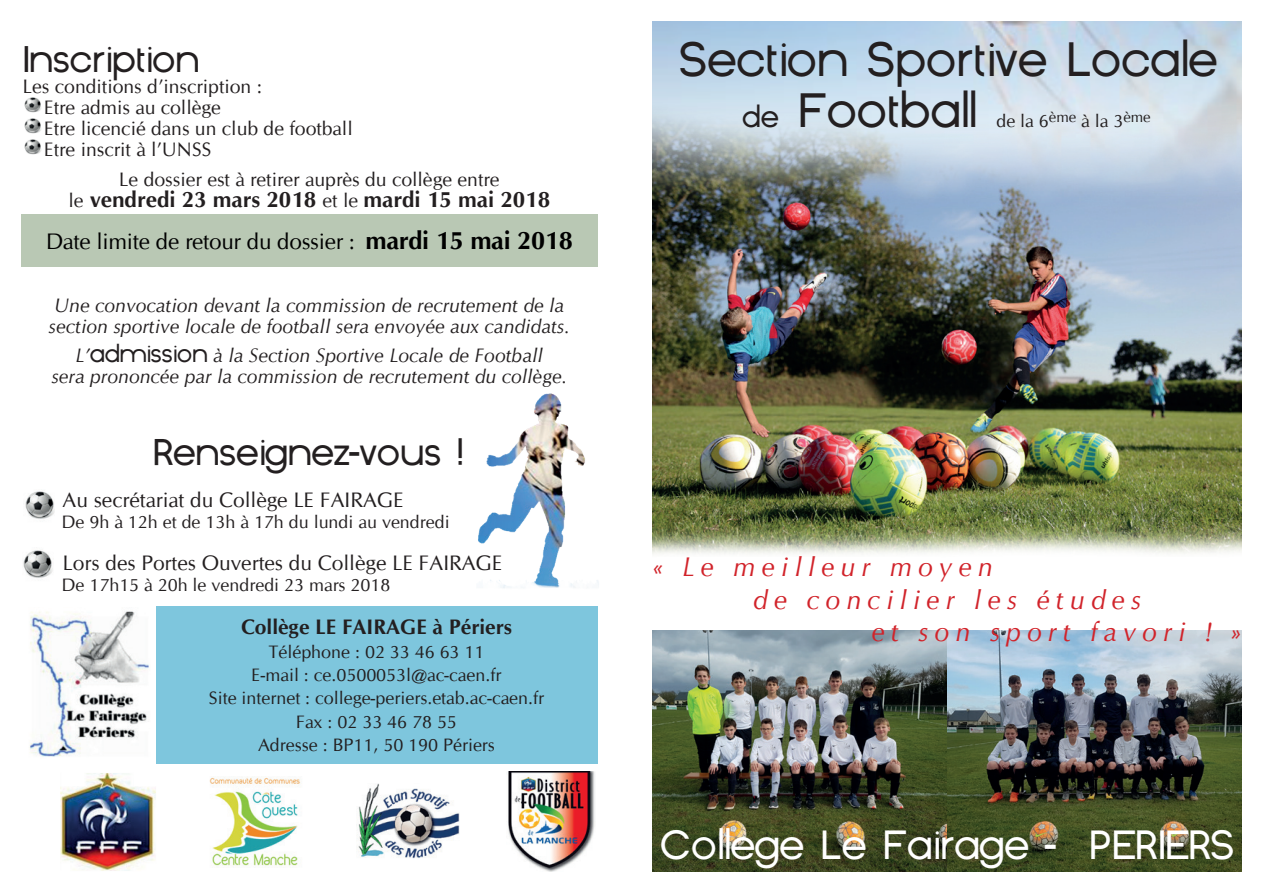
<style>
.page{position:relative;width:1263px;height:893px;background:#fff}
.page>*{position:absolute;margin:0;border:0;box-sizing:border-box;transform-origin:0 0}
.t1{font:39px "Super Rad";color:#231f20}
.t2{font:33px "Super Rad";color:#fff}
.t3{font:30px "Super Rad";color:#231f20}
.t4{font:italic 27px "CG Omega";letter-spacing:.22em;color:#d1232a}
.t5{font:700 22.5px/42px "CG Omega";color:#231f20;text-align:center}
.t6{font:21px "CG Omega";color:#231f20}
.t7{font:700 21px "CG Omega";color:#231f20}
.t8{font:italic 19.5px/21px "CG Omega";color:#231f20}
.t9{font:19.5px/21px "CG Omega";color:#231f20}
.t10{font:18px/23.4px "CG Omega";color:#231f20;text-align:center}
.s1{font-weight:400;font-size:19.5px}
.s2{font-weight:400;color:#000}
.s3{font-size:25.5px;color:#000}
.s4{font-family:"Super Rad";font-style:normal}
.s5{font-family:"Super Rad";font-size:24px}
.s6{font-family:"Super Rad";font-size:39px}
</style>
<div class="page">
<img style="left:946px;top:630px;width:296px;height:242px">
<img style="left:653px;top:630px;width:293px;height:242px">
<div style="left:21px;top:215px;width:576px;height:52px;background:#b9c8b4"></div>
<img style="left:61px;top:773px;width:95px;height:98px">
<img style="left:356px;top:783px;width:104px;height:76px">
<img style="left:23px;top:550px;width:30px;height:28px">
<img style="left:24px;top:118px;width:17px;height:16px">
<img style="left:24px;top:139px;width:17px;height:16px">
<img style="left:25px;top:491px;width:30px;height:28px">
<img style="left:508px;top:771px;width:87px;height:101px">
<img style="left:30px;top:611px;width:119px;height:146px">
<div style="left:156px;top:606px;width:441px;height:158px;background:#7ec6dd"></div>
<img style="left:478px;top:393px;width:121px;height:195px">
<img style="left:24px;top:97px;width:17px;height:16px">
<img style="left:653px;top:94px;width:589px;height:460px">
<img style="left:209px;top:777px;width:92px;height:90px">
<h3 class="t3" style="left:23px;top:44px;width:179px">Inscription</h3>
<p class="t9" style="left:44px;top:76px;width:310px;text-indent:-22px">Les conditions d’inscription :<br>Etre admis au collège<br>Etre licencié dans un club de football<br>Etre inscrit à l’UNSS</p>
<p class="t9" style="left:119px;top:169px;width:382px">Le dossier est à retirer auprès du collège entre</p>
<p class="t5" style="left:46px;top:178px;width:529px"><span class="s1">le</span> vendredi 23 mars 2018 <span class="s1">et le</span> mardi 15 mai 2018<br><span class="s2">Date limite de retour du dossier :</span> <span class="s3">mardi 15 mai 2018</span></p>
<p class="t8" style="left:49px;top:295px;width:523px">Une convocation devant la commission de recrutement de la section sportive locale de football sera envoyée aux candidats.</p>
<p class="t8" style="left:51px;top:345px;width:517px;text-align:center">L’<span class="s4">admission</span> à la Section Sportive Locale de Football<br>sera prononcée par la commission de recrutement du collège.</p>
<h3 class="t3" style="left:154px;top:437px;width:313px">Renseignez-vous !</h3>
<p class="t6" style="left:62px;top:488px;width:343px">Au secrétariat du Collège LE FAIRAGE</p>
<p class="t10" style="left:62px;top:511px;width:390px">De 9h à 12h et de 13h à 17h du lundi au vendredi</p>
<p class="t6" style="left:62px;top:551px;width:442px">Lors des Portes Ouvertes du Collège LE FAIRAGE</p>
<p class="t10" style="left:62px;top:574px;width:330px">De 17h15 à 20h le vendredi 23 mars 2018</p>
<p class="t7" style="left:241px;top:614px;width:272px">Collège LE FAIRAGE à Périers</p>
<p class="t10" style="left:209px;top:640px;width:337px">Téléphone : 02 33 46 63 11<br>E-mail : ce.0500053l@ac-caen.fr<br>Site internet : college-periers.etab.ac-caen.fr<br>Fax : 02 33 46 78 55<br>Adresse : BP11, 50 190 Périers</p>
<h1 class="t1" style="left:680px;top:39px;width:539px">Section Sportive Locale</h1>
<p class="t10" style="left:743px;top:109px;width:410px"><span class="s5">de</span> <span class="s6">Football</span> de la 6<sup>ème</sup> à la 3<sup>ème</sup></p>
<h3 class="t4" style="left:653px;top:552px;width:341px">« Le meilleur moyen</h3>
<h3 class="t4" style="left:753px;top:584px;width:390px">de concilier les études</h3>
<h3 class="t4" style="left:871px;top:616px;width:372px">et son sport favori ! »</h3>
<h2 class="t2" style="left:661px;top:828px;width:576px">College Le Fairage - PERIERS</h2>
</div>
